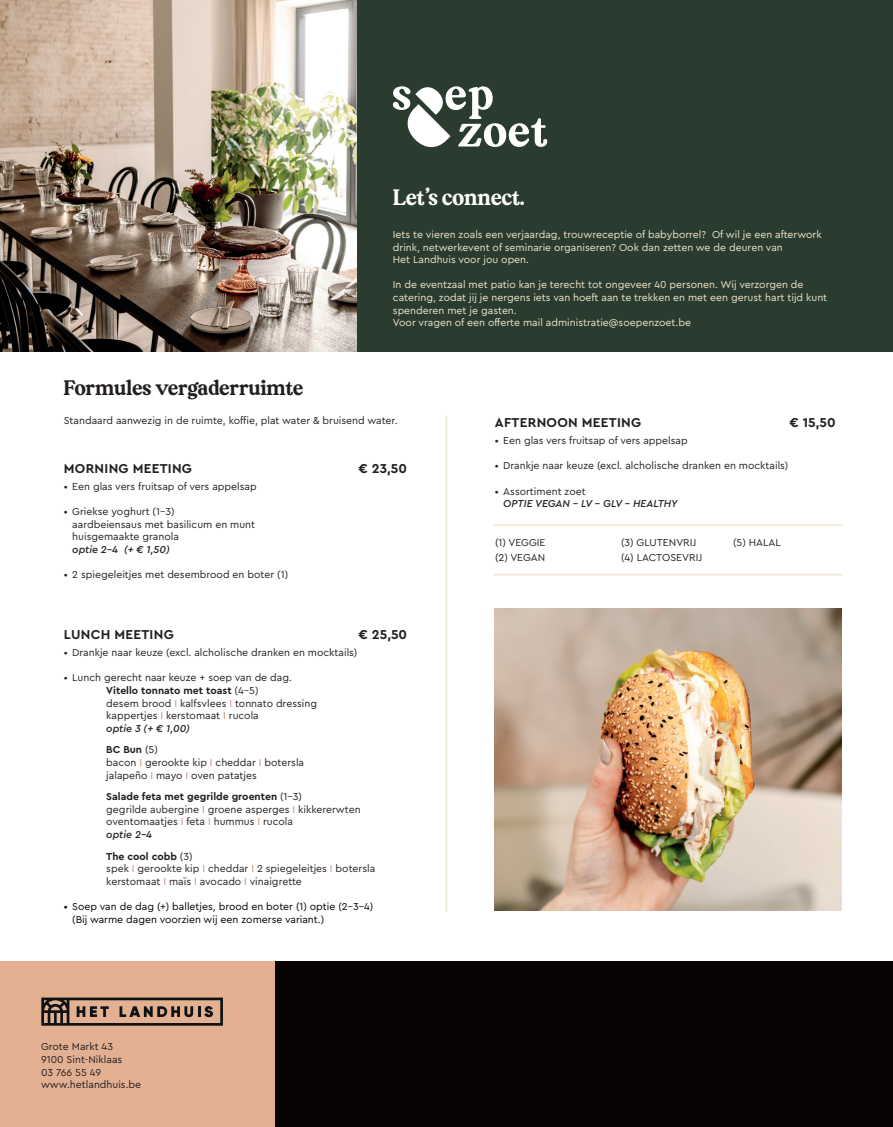
<style>
.page{position:relative;width:893px;height:1127px;background:#fff}
.page>*{position:absolute;margin:0;border:0;box-sizing:border-box;transform-origin:0 0}
.t1{font:17.55px "South Belgian";color:#fff}
.t2{font:16.5px "South Belgian";color:#231f20}
.t3{font:700 13.5px "Cera PRO";letter-spacing:.02em;color:#231f20}
.t4{font:10.5px/12.6px "Cera PRO";color:#231f20}
.t5{font:10.5px/12.6px "Cera PRO";color:#efe7cc}
.t6{font:10.5px/12.6px "Cera PRO";color:#000}
.t7{font:italic 500 10.5px "Cera Pro";color:#231f20}
.s1{font-weight:700}
.s2{color:#c48773}
</style>
<div class="page">
<div style="left:275px;top:961px;width:618px;height:166px;background:#080302"></div>
<div style="left:0;top:961px;width:275px;height:166px;background:#e3b092"></div>
<svg style="left:41px;top:997px;width:182px;height:28px"></svg>
<img style="left:0;top:0;width:357px;height:352px">
<div style="left:357px;top:0;width:536px;height:352px;background:#2a3c2f"></div>
<svg style="left:393px;top:86px;width:154px;height:62px"></svg>
<hr style="left:493px;top:524px;width:350px;height:2px;background:#efe7cc">
<hr style="left:446px;top:415px;width:1px;height:496px;background:#efe7cc">
<hr style="left:493px;top:574px;width:350px;height:1px;background:#efe7cc">
<img style="left:494px;top:608px;width:348px;height:302px">
<h1 class="t1" style="left:393px;top:183px;width:135px">Let's connect.</h1>
<p class="t5" style="left:393px;top:228px;width:430px">Iets te vieren zoals een verjaardag, trouwreceptie of babyborrel? Of wil je een afterwork drink, netwerkevent of seminarie organiseren? Ook dan zetten we de deuren van<br>Het Landhuis voor jou open.</p>
<p class="t5" style="left:393px;top:278px;width:436px">In de eventzaal met patio kan je terecht tot ongeveer 40 personen. Wij verzorgen de catering, zodat jij je nergens iets van hoeft aan te trekken en met een gerust hart tijd kunt spenderen met je gasten.<br>Voor vragen of een offerte mail administratie@soepenzoet.be</p>
<h2 class="t2" style="left:64px;top:374px;width:241px">Formules vergaderruimte</h2>
<p class="t4" style="left:64px;top:414px;width:335px">Standaard aanwezig in de ruimte, koffie, plat water &amp; bruisend water.</p>
<p class="t3" style="left:64px;top:459px;width:130px">MORNING MEETING</p>
<p class="t3" style="left:359px;top:459px;width:50px">€ 23,50</p>
<p class="t4" style="left:64px;top:479px;width:194px">• Een glas vers fruitsap of vers appelsap</p>
<p class="t4" style="left:72px;top:505px;width:184px;text-indent:-9px">• Griekse yoghurt (1-3)<br>aardbeiensaus met basilicum en munt huisgemaakte granola</p>
<p class="t7" style="left:72px;top:542px;width:99px">optie 2-4 (+ € 1,50)</p>
<p class="t4" style="left:64px;top:568px;width:226px">• 2 spiegeleitjes met desembrood en boter (1)</p>
<p class="t3" style="left:64px;top:625px;width:111px">LUNCH MEETING</p>
<p class="t3" style="left:359px;top:625px;width:50px">€ 25,50</p>
<p class="t4" style="left:64px;top:646px;width:295px">• Drankje naar keuze (excl. alcholische dranken en mocktails)</p>
<p class="t4" style="left:106px;top:671px;width:212px;text-indent:-43px">• Lunch gerecht naar keuze + soep van de dag.<br><span class="s1">Vitello tonnato met toast</span> (4-5)<br>desem brood <span class="s2">I</span> kalfsvlees <span class="s2">I</span> tonnato dressing kappertjes <span class="s2">I</span> kerstomaat <span class="s2">I</span> rucola</p>
<p class="t7" style="left:106px;top:721px;width:85px">optie 3 (+ € 1,00)</p>
<p class="t4" style="left:106px;top:743px;width:199px"><span class="s1">BC Bun</span> (5)<br>bacon <span class="s2">I</span> gerookte kip <span class="s2">I</span> cheddar <span class="s2">I</span> botersla jalapeño <span class="s2">I</span> mayo <span class="s2">I</span> oven patatjes</p>
<p class="t4" style="left:106px;top:790px;width:256px"><span class="s1">Salade feta met gegrilde groenten</span> (1-3)<br>gegrilde aubergine <span class="s2">I</span> groene asperges <span class="s2">I</span> kikkererwten oventomaatjes <span class="s2">I</span> feta <span class="s2">I</span> hummus <span class="s2">I</span> rucola</p>
<p class="t7" style="left:106px;top:827px;width:47px">optie 2-4</p>
<p class="t4" style="left:106px;top:849px;width:270px"><span class="s1">The cool cobb</span> (3)<br>spek <span class="s2">I</span> gerookte kip <span class="s2">I</span> cheddar <span class="s2">I</span> 2 spiegeleitjes <span class="s2">I</span> botersla kerstomaat <span class="s2">I</span> maïs <span class="s2">I</span> avocado <span class="s2">I</span> vinaigrette</p>
<p class="t6" style="left:72px;top:899px;width:303px;text-indent:-9px">• Soep van de dag (+) balletjes, brood en boter (1) optie (2-3-4) (Bij warme dagen voorzien wij een zomerse variant.)</p>
<p class="t4" style="left:41px;top:1040px;width:102px">Grote Markt 43<br>9100 Sint-Niklaas<br>03 766 55 49 www.hetlandhuis.be</p>
<p class="t3" style="left:495px;top:413px;width:148px">AFTERNOON MEETING</p>
<p class="t3" style="left:790px;top:413px;width:47px">€ 15,50</p>
<p class="t4" style="left:495px;top:434px;width:194px">• Een glas vers fruitsap of vers appelsap</p>
<p class="t4" style="left:495px;top:459px;width:295px">• Drankje naar keuze (excl. alcholische dranken en mocktails)</p>
<p class="t4" style="left:495px;top:484px;width:93px">• Assortiment zoet</p>
<p class="t7" style="left:503px;top:497px;width:176px">OPTIE VEGAN – LV – GLV – HEALTHY</p>
<p class="t4" style="left:495px;top:534px;width:52px;line-height:15px">(1) VEGGIE (2) VEGAN</p>
<p class="t4" style="left:621px;top:534px;width:83px;line-height:15px">(3) GLUTENVRIJ (4) LACTOSEVRIJ</p>
<p class="t4" style="left:733px;top:535px;width:49px">(5) HALAL</p>
</div>
